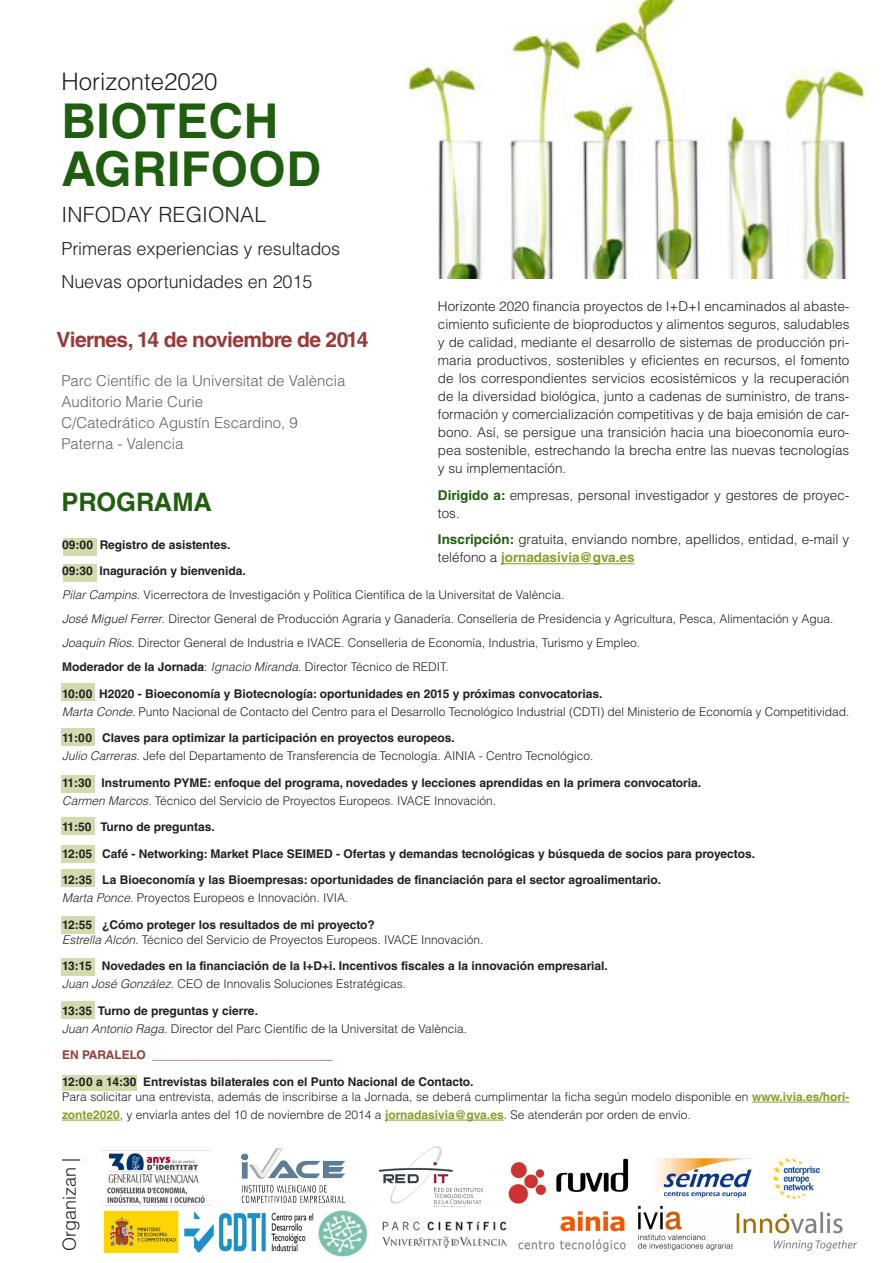
<style>
.page{position:relative;width:893px;height:1263px;background:#fff}
.page>*{position:absolute;margin:0;border:0;box-sizing:border-box;transform-origin:0 0}
.t1{font:700 48px "Helvetica LT Std";letter-spacing:.01em;color:#1f5e0f}
.t2{font:700 25.5px "Helvetica LT Std";color:#1f5e0f}
.t3{font:300 24px "Helvetica LT Std";color:#231f20}
.t4{font:700 21px "Helvetica LT Std";letter-spacing:-.03em;color:#9b3939}
.t5{font:300 21px "Helvetica LT Std";letter-spacing:.01em;color:#231f20}
.t6{font:300 18px "Helvetica LT Std";letter-spacing:-.005em;color:#231f20}
.t7{font:300 15px "Helvetica LT Std";color:#636366}
.t8{font:300 13.5px/18px "Helvetica LT Std";color:#231f20}
.t9{font:300 12px/18px "Helvetica LT Std";color:#231f20}
.t10{font:700 12px "Helvetica LT Std";color:#231f20}
.t11{font:700 12px "Helvetica LT Std";color:#9b3939}
.s1{font-weight:700;color:#1f5e0f}
.s2{font-weight:700;color:#8a9d27}
.s3{font-style:italic}
.s4{font-weight:700}
</style>
<div class="page">
<div style="left:61px;top:1001px;width:34px;height:17px;background:#d3daad"></div>
<div style="left:62px;top:1075px;width:75px;height:15px;background:#d3daad"></div>
<div style="left:62px;top:959px;width:33px;height:17px;background:#d3daad"></div>
<div style="left:62px;top:916px;width:33px;height:17px;background:#d3daad"></div>
<div style="left:62px;top:869px;width:33px;height:17px;background:#d3daad"></div>
<div style="left:62px;top:845px;width:33px;height:17px;background:#d3daad"></div>
<div style="left:62px;top:817px;width:33px;height:17px;background:#d3daad"></div>
<div style="left:62px;top:776px;width:33px;height:17px;background:#d3daad"></div>
<div style="left:62px;top:729px;width:33px;height:17px;background:#d3daad"></div>
<hr style="left:501px;top:563px;width:133px;height:1px;background:#8a9d27">
<div style="left:62px;top:684px;width:33px;height:17px;background:#d3daad"></div>
<div style="left:63px;top:564px;width:33px;height:17px;background:#d3daad"></div>
<div style="left:63px;top:538px;width:33px;height:17px;background:#d3daad"></div>
<hr style="left:752px;top:1102px;width:97px;height:1px;background:#8a9d27">
<hr style="left:62px;top:1120px;width:58px;height:1px;background:#8a9d27">
<hr style="left:385px;top:1120px;width:119px;height:1px;background:#8a9d27">
<img style="left:508px;top:1158px;width:121px;height:46px">
<img style="left:404px;top:0;width:464px;height:279px">
<img style="left:101px;top:1150px;width:110px;height:56px">
<img style="left:241px;top:1148px;width:104px;height:55px">
<img style="left:105px;top:1212px;width:209px;height:41px">
<img style="left:380px;top:1146px;width:103px;height:61px">
<img style="left:655px;top:1157px;width:165px;height:43px">
<img style="left:318px;top:1210px;width:189px;height:47px">
<img style="left:518px;top:1211px;width:108px;height:41px">
<img style="left:638px;top:1205px;width:95px;height:46px">
<img style="left:736px;top:1212px;width:121px;height:39px">
<p class="t3" style="left:61px;top:66px;width:158px">Horizonte2020</p>
<p class="t1" style="left:61px;top:91px;width:218px">BIOTECH</p>
<p class="t1" style="left:61px;top:139px;width:261px">AGRIFOOD</p>
<p class="t5" style="left:61px;top:201px;width:206px">INFODAY REGIONAL</p>
<p class="t6" style="left:61px;top:237px;width:280px">Primeras experiencias y resultados</p>
<p class="t6" style="left:61px;top:270px;width:253px">Nuevas oportunidades en 2015</p>
<p class="t8" style="left:438px;top:297px;width:413px;text-align:justify">Horizonte 2020 financia proyectos de I+D+I encaminados al abaste&shy;cimiento suficiente de bioproductos y alimentos seguros, saludables y de calidad, mediante el desarrollo de sistemas de producción pri&shy;maria productivos, sostenibles y eficientes en recursos, el fomento de los correspondientes servicios ecosistémicos y la recuperación de la diversidad biológica, junto a cadenas de suministro, de trans&shy;formación y comercialización competitivas y de baja emisión de car&shy;bono. Así, se persigue una transición hacia una bioeconomía euro&shy;pea sostenible, estrechando la brecha entre las nuevas tecnologías y su implementación.</p>
<p class="t8" style="left:438px;top:486px;width:413px"><span class="s1">Dirigido a:</span> empresas, personal investigador y gestores de proyec&shy;tos.</p>
<p class="t8" style="left:438px;top:530px;width:413px"><span class="s1">Inscripción:</span> gratuita, enviando nombre, apellidos, entidad, e-mail y teléfono a <span class="s2">jornadasivia@gva.es</span></p>
<p class="t4" style="left:57px;top:327px;width:314px">Viernes, 14 de noviembre de 2014</p>
<p class="t7" style="left:61px;top:371px;width:285px">Parc Científic de la Universitat de València</p>
<p class="t7" style="left:61px;top:392px;width:143px">Auditorio Marie Curie</p>
<p class="t7" style="left:61px;top:413px;width:238px">C/Catedrático Agustín Escardino, 9</p>
<p class="t7" style="left:61px;top:434px;width:123px">Paterna - Valencia</p>
<p class="t2" style="left:61px;top:486px;width:152px">PROGRAMA</p>
<p class="t10" style="left:62px;top:537px;width:170px">09:00 Registro de asistentes.</p>
<p class="t10" style="left:62px;top:564px;width:185px">09:30 Inaguración y bienvenida.</p>
<p class="t9" style="left:62px;top:586px;width:504px"><span class="s3">Pilar Campins</span>. Vicerrectora de Investigación y Política Científica de la Universitat de València.</p>
<p class="t9" style="left:62px;top:610px;width:773px"><span class="s3">José Miguel Ferrer</span>. Director General de Producción Agraria y Ganadería. Conselleria de Presidencia y Agricultura, Pesca, Alimentación y Agua.</p>
<p class="t9" style="left:62px;top:634px;width:579px"><span class="s3">Joaquín Ríos</span>. Director General de Industria e IVACE. Conselleria de Economía, Industria, Turismo y Empleo.</p>
<p class="t9" style="left:62px;top:658px;width:388px"><span class="s4">Moderador de la Jornada</span>: <span class="s3">Ignacio Miranda</span>. Director Técnico de REDIT.</p>
<p class="t10" style="left:62px;top:686px;width:542px">10:00 H2020 - Bioeconomía y Biotecnología: oportunidades en 2015 y próximas convocatorias.</p>
<p class="t9" style="left:62px;top:702px;width:789px"><span class="s3">Marta Conde.</span> Punto Nacional de Contacto del Centro para el Desarrollo Tecnológico Industrial (CDTI) del Ministerio de Economía y Competitividad.</p>
<p class="t10" style="left:62px;top:731px;width:394px">11:00 Claves para optimizar la participación en proyectos europeos.</p>
<p class="t9" style="left:62px;top:747px;width:533px"><span class="s3">Julio Carreras.</span> Jefe del Departamento de Transferencia de Tecnología. AINIA - Centro Tecnológico.</p>
<p class="t10" style="left:62px;top:775px;width:640px">11:30 Instrumento PYME: enfoque del programa, novedades y lecciones aprendidas en la primera convocatoria.</p>
<p class="t9" style="left:62px;top:791px;width:436px"><span class="s3">Carmen Marcos.</span> Técnico del Servicio de Proyectos Europeos. IVACE Innovación.</p>
<p class="t10" style="left:62px;top:820px;width:154px">11:50 Turno de preguntas.</p>
<p class="t10" style="left:62px;top:846px;width:694px">12:05 Café - Networking: Market Place SEIMED - Ofertas y demandas tecnológicas y búsqueda de socios para proyectos.</p>
<p class="t10" style="left:62px;top:873px;width:601px">12:35 La Bioeconomía y las Bioempresas: oportunidades de financiación para el sector agroalimentario.</p>
<p class="t9" style="left:62px;top:889px;width:288px"><span class="s3">Marta Ponce.</span> Proyectos Europeos e Innovación. IVIA.</p>
<p class="t10" style="left:62px;top:917px;width:314px">12:55 ¿Cómo proteger los resultados de mi proyecto?</p>
<p class="t9" style="left:62px;top:930px;width:423px"><span class="s3">Estrella Alcón.</span> Técnico del Servicio de Proyectos Europeos. IVACE Innovación.</p>
<p class="t10" style="left:62px;top:959px;width:547px">13:15 Novedades en la financiación de la I+D+i. Incentivos fiscales a la innovación empresarial.</p>
<p class="t9" style="left:62px;top:975px;width:346px"><span class="s3">Juan José González.</span> CEO de Innovalis Soluciones Estratégicas.</p>
<p class="t10" style="left:62px;top:1003px;width:198px">13:35 Turno de preguntas y cierre.</p>
<p class="t9" style="left:62px;top:1019px;width:407px"><span class="s3">Juan Antonio Raga.</span> Director del Parc Científic de la Universitat de València.</p>
<p class="t11" style="left:62px;top:1048px;width:272px">EN PARALELO ___________________________</p>
<p class="t10" style="left:62px;top:1074px;width:413px">12:00 a 14:30 Entrevistas bilaterales con el Punto Nacional de Contacto.</p>
<p class="t9" style="left:62px;top:1087px;width:789px">Para solicitar una entrevista, además de inscribirse a la Jornada, se deberá cumplimentar la ficha según modelo disponible en <span class="s2">www.ivia.es/hori&shy;zonte2020</span>, y enviarla antes del 10 de noviembre de 2014 a <span class="s2">jornadasivia@gva.es</span>. Se atenderán por orden de envío.</p>
<p class="t6" style="left:58px;top:1251px;width:95px;rotate:-90deg">Organizan |</p>
</div>
